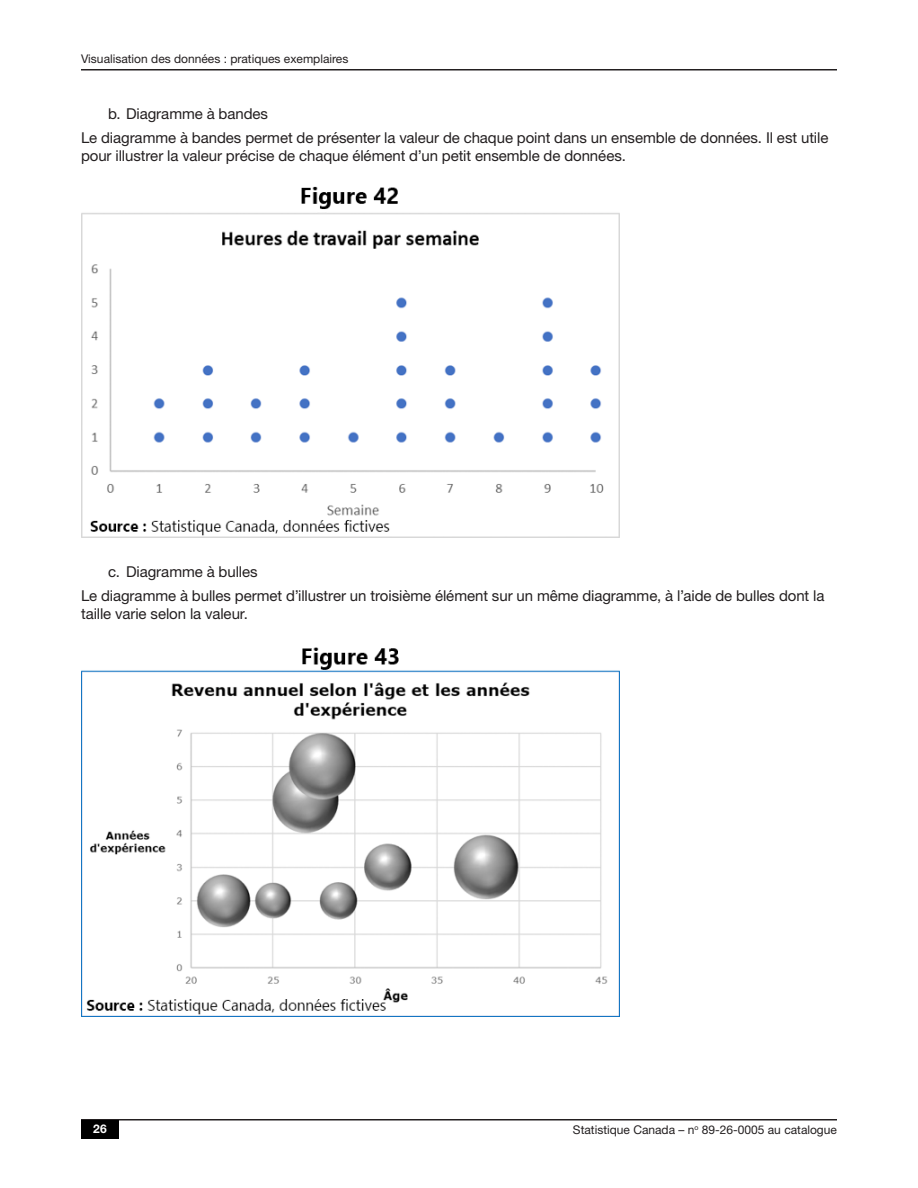
<style>
.page{position:relative;width:918px;height:1188px;background:#fff}
.page>*{position:absolute;margin:0;border:0;box-sizing:border-box;transform-origin:0 0}
.Text{font:15px/18px "Helvetica Neue LT Std";letter-spacing:-.005em;color:#231f20}
.t1{font:12px "Helvetica Neue LT Std";color:#231f20}
.t2{font:700 12px "Helvetica Neue LT Std";color:#fff}
</style>
<div class="page">
<img style="left:81px;top:186px;width:539px;height:351px">
<img style="left:81px;top:647px;width:539px;height:370px">
<hr style="left:81px;top:1119px;width:756px;height:1px;background:#231f20">
<div style="left:81px;top:1120px;width:38px;height:19px;background:#000"></div>
<hr style="left:81px;top:69px;width:756px;height:1px;background:#231f20">
<p class="t1" style="left:81px;top:51px;width:269px">Visualisation des données : pratiques exemplaires</p>
<p class="Text" style="left:108px;top:104px;width:162px">b. Diagramme à bandes</p>
<p class="Text" style="left:81px;top:128px;width:749px">Le diagramme à bandes permet de présenter la valeur de chaque point dans un ensemble de données. Il est utile pour illustrer la valeur précise de chaque élément d’un petit ensemble de données.</p>
<p class="Text" style="left:108px;top:562px;width:151px">c. Diagramme à bulles</p>
<p class="Text" style="left:81px;top:586px;width:745px">Le diagramme à bulles permet d’illustrer un troisième élément sur un même diagramme, à l’aide de bulles dont la taille varie selon la valeur.</p>
<p class="t2" style="left:93px;top:1122px;width:15px">26</p>
<p class="t1" style="left:573px;top:1122px;width:266px">Statistique Canada – n<sup>o</sup> 89-26-0005 au catalogue</p>
</div>
